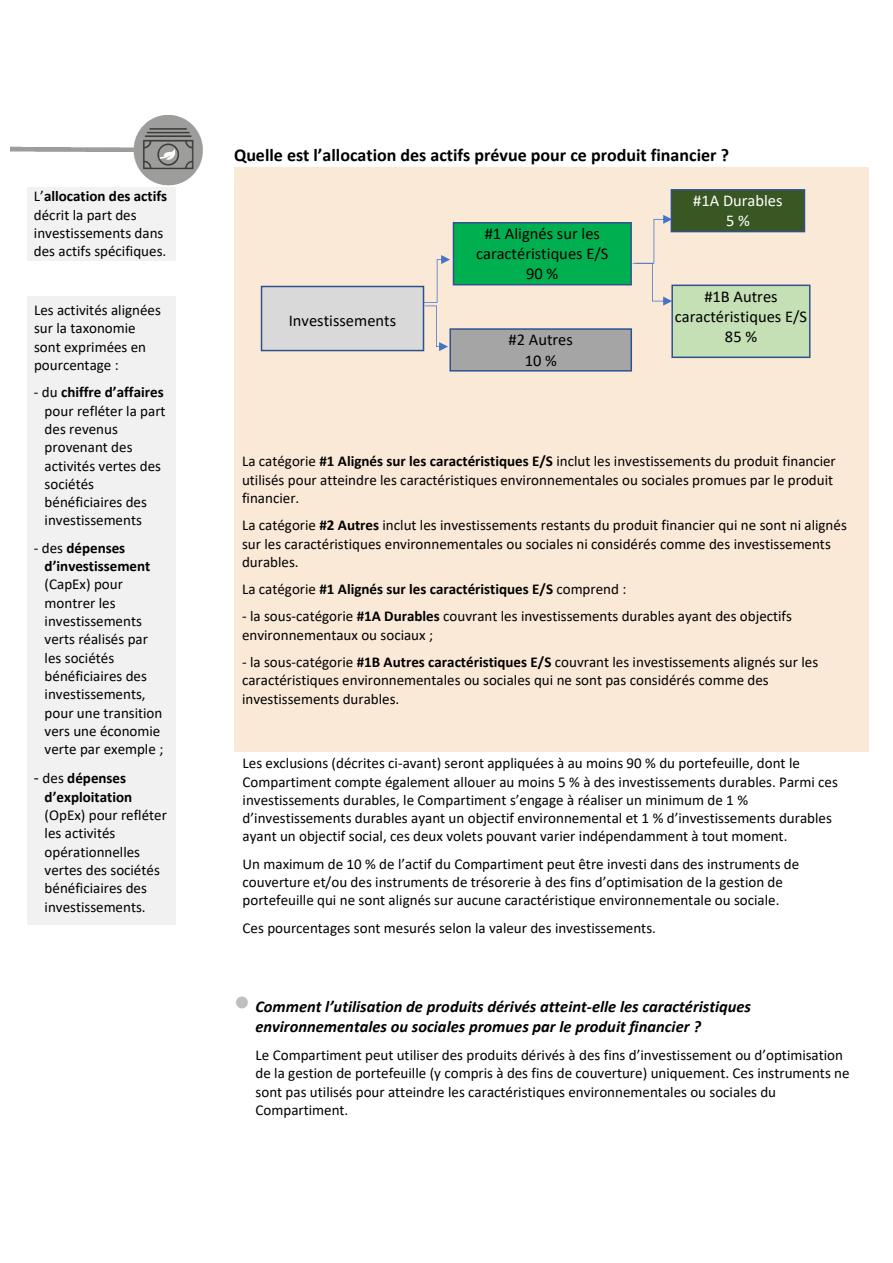
<style>
.page{position:relative;width:893px;height:1263px;background:#fff}
.page>*{position:absolute;margin:0;border:0;box-sizing:border-box;transform-origin:0 0}
.t1{font:700 18px "Calibri";color:#000}
.t2{font:italic 700 16.5px/20.1px "Calibri";color:#000}
.t3{font:16.5px/20.1px "Calibri";color:#000;text-align:center}
.t4{font:16.5px "Calibri";color:#fff}
.t5{font:15px/18.3px "Calibri";color:#000}
.t6{font:700 15px "Calibri";color:#000}
.s1{font-weight:700}
.s2{font-size:16.5px}
.s3{font-weight:400}
.s4{color:#bfbfbf}
</style>
<div class="page">
<img style="left:10px;top:116px;width:193px;height:70px">
<div style="left:234px;top:168px;width:634px;height:584px;background:#fbe9d8"></div>
<div style="left:27px;top:187px;width:149px;height:19px;background:#f2f2f2"></div>
<div style="left:27px;top:206px;width:149px;height:18px;background:#f2f2f2"></div>
<div style="left:27px;top:224px;width:149px;height:18px;background:#f2f2f2"></div>
<div style="left:27px;top:242px;width:149px;height:18px;background:#f2f2f2"></div>
<div style="left:453px;top:222px;width:179px;height:63px;border:2px solid #2f528f"></div>
<div style="left:454px;top:223px;width:176px;height:61px;background:#00b050"></div>
<div style="left:262px;top:286px;width:162px;height:65px;background:#d9d9d9"></div>
<div style="left:261px;top:286px;width:163px;height:65px;border:2px solid #2f528f"></div>
<img style="left:262px;top:293px;width:161px;height:51px">
<svg style="left:424px;top:255px;width:26px;height:96px"></svg>
<div style="left:449px;top:328px;width:183px;height:44px;border:2px solid #2f528f"></div>
<svg style="left:633px;top:215px;width:39px;height:91px"></svg>
<div style="left:671px;top:189px;width:134px;height:43px;border:2px solid #2f528f"></div>
<div style="left:672px;top:191px;width:132px;height:40px;background:#385723"></div>
<div style="left:671px;top:285px;width:140px;height:73px;border:2px solid #2f528f"></div>
<p class="t5" style="left:34px;top:188px;width:135px">L’<span class="s1">allocation des actifs </span>décrit la part des investissements dans des actifs spécifiques.</p>
<p class="t5" style="left:34px;top:302px;width:128px">Les activités alignées sur la taxonomie sont exprimées en pourcentage :</p>
<p class="t5" style="left:45px;top:384px;width:123px;text-indent:-11px">‐ du <span class="s1">chiffre d’affaires </span>pour refléter la part des revenus provenant des activités vertes des sociétés bénéficiaires des investissements</p>
<p class="t5" style="left:45px;top:540px;width:120px;text-indent:-11px">‐ des <span class="s1">dépenses d’investissement </span>(CapEx) pour montrer les investissements verts réalisés par les sociétés bénéficiaires des investissements, pour une transition vers une économie verte par exemple ;</p>
<p class="t5" style="left:45px;top:770px;width:124px;text-indent:-11px"><span class="s2">‐</span> des <span class="s1">dépenses d’exploitation </span>(OpEx) pour refléter les activités opérationnelles vertes des sociétés bénéficiaires des investissements.</p>
<p class="t1" style="left:234px;top:147px;width:497px">Quelle est l’allocation des actifs prévue pour ce produit financier ?</p>
<p class="t3" style="left:289px;top:312px;width:109px">Investissements</p>
<p class="t3" style="left:476px;top:225px;width:134px">#1 Alignés sur les caractéristiques E/S</p>
<p class="t3" style="left:526px;top:265px;width:34px">90 %</p>
<p class="t3" style="left:509px;top:331px;width:66px">#2 Autres</p>
<p class="t3" style="left:525px;top:351px;width:34px">10 %</p>
<p class="t4" style="left:693px;top:194px;width:91px">#1A Durables</p>
<p class="t4" style="left:726px;top:214px;width:25px">5%</p>
<p class="t3" style="left:675px;top:288px;width:134px">#1B Autres caractéristiques E/S</p>
<p class="t3" style="left:725px;top:328px;width:34px">85 %</p>
<p class="t5" style="left:242px;top:453px;width:595px">La catégorie <span class="s1">#1 Alignés sur les caractéristiques E/S</span> inclut les investissements du produit financier utilisés pour atteindre les caractéristiques environnementales ou sociales promues par le produit financier.</p>
<p class="t5" style="left:242px;top:517px;width:606px">La catégorie <span class="s1">#2 Autres</span> inclut les investissements restants du produit financier qui ne sont ni alignés sur les caractéristiques environnementales ou sociales ni considérés comme des investissements durables.</p>
<p class="t6" style="left:242px;top:583px;width:386px"><span class="s3">La catégorie</span> #1 Alignés sur les caractéristiques E/S <span class="s3">comprend :</span></p>
<p class="t5" style="left:242px;top:609px;width:552px">- la sous-catégorie <span class="s1">#1A Durables</span> couvrant les investissements durables ayant des objectifs environnementaux ou sociaux ;</p>
<p class="t5" style="left:242px;top:654px;width:578px">- la sous-catégorie <span class="s1">#1B Autres caractéristiques E/S</span> couvrant les investissements alignés sur les caractéristiques environnementales ou sociales qui ne sont pas considérés comme des investissements durables.</p>
<p class="t5" style="left:243px;top:755px;width:597px">Les exclusions (décrites ci-avant) seront appliquées à au moins 90 % du portefeuille, dont le Compartiment compte également allouer au moins 5 % à des investissements durables. Parmi ces investissements durables, le Compartiment s’engage à réaliser un minimum de 1 % d’investissements durables ayant un objectif environnemental et 1 % d’investissements durables ayant un objectif social, ces deux volets pouvant varier indépendamment à tout moment.</p>
<p class="t5" style="left:243px;top:856px;width:558px">Un maximum de 10 % de l’actif du Compartiment peut être investi dans des instruments de couverture et/ou des instruments de trésorerie à des fins d’optimisation de la gestion de portefeuille qui ne sont alignés sur aucune caractéristique environnementale ou sociale.</p>
<p class="t5" style="left:243px;top:920px;width:415px">Ces pourcentages sont mesurés selon la valeur des investissements.</p>
<p class="t2" style="left:255px;top:998px;width:497px;text-indent:-21px"><span class="s4">•</span> Comment l’utilisation de produits dérivés atteint-elle les caractéristiques environnementales ou sociales promues par le produit financier ?</p>
<p class="t5" style="left:256px;top:1047px;width:596px">Le Compartiment peut utiliser des produits dérivés à des fins d’investissement ou d’optimisation de la gestion de portefeuille (y compris à des fins de couverture) uniquement. Ces instruments ne sont pas utilisés pour atteindre les caractéristiques environnementales ou sociales du Compartiment.</p>
</div>
